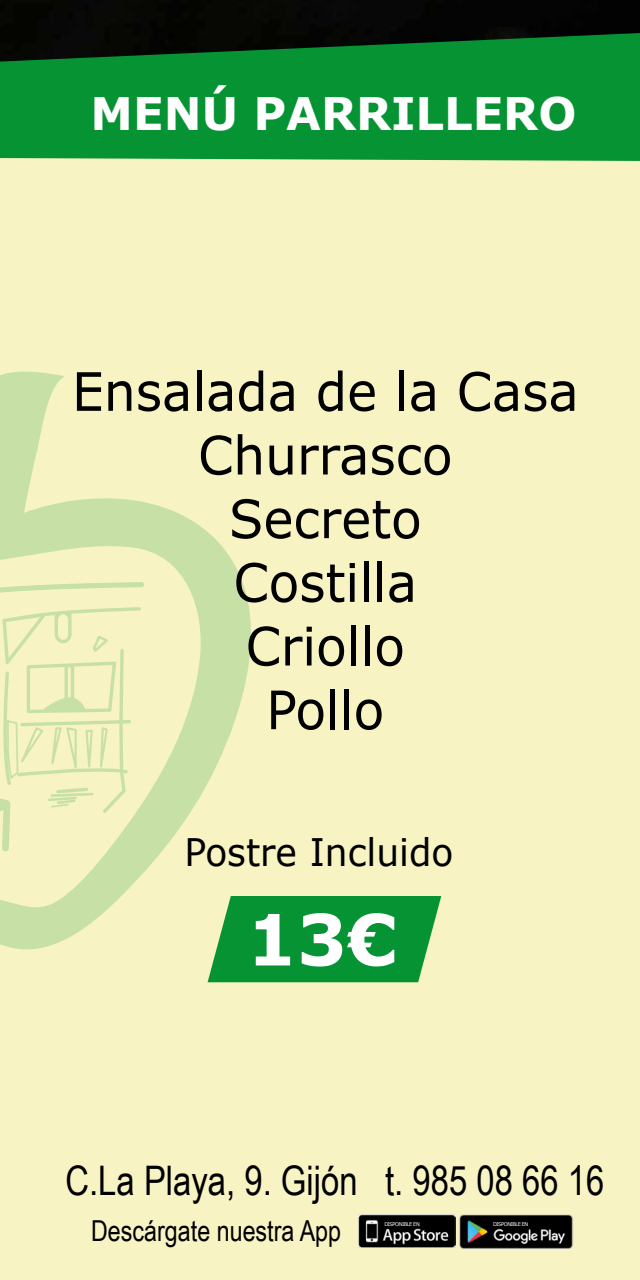
<style>
.page{position:relative;width:640px;height:1280px;background:#fff}
.page>*{position:absolute;margin:0;border:0;box-sizing:border-box;transform-origin:0 0}
.t1{font:700 70.7px "Verdana";color:#fff}
.t2{font:53.1px/63.7px "Verdana";color:#000;text-align:center;scale:.95 1}
.t3{font:700 44.8px "Verdana";color:#fff}
.t4{font:40.7px "Arial Narrow";color:#000}
.t5{font:37.9px "Verdana";color:#000;scale:.95 1}
.t6{font:28.9px "Arial Narrow";color:#000}
.t7{font:5.1px "Verdana";letter-spacing:-.09em;color:#fff}
</style>
<div class="page">
<div style="left:0;top:0;width:640px;height:33px;background:#060604"></div>
<div style="left:0;top:62px;width:640px;height:1218px;background:#f7f3c3"></div>
<div style="left:208px;top:896px;width:233px;height:86px;background:#059334"></div>
<img style="left:359px;top:1214px;width:92px;height:34px">
<div style="left:380px;top:1218px;width:69px;height:9px;background:#000"></div>
<img style="left:451px;top:1214px;width:122px;height:35px">
<div style="left:489px;top:1218px;width:69px;height:9px;background:#000"></div>
<svg style="left:0;top:372px;width:251px;height:581px"></svg>
<svg style="left:0;top:582px;width:144px;height:269px"></svg>
<svg style="left:0;top:33px;width:640px;height:128px;background:#088330"></svg>
<p class="t3" style="left:91px;top:85px;width:487px">MENÚ PARRILLERO</p>
<p class="t2" style="left:72px;top:360px;width:535px">Ensalada de la Casa<br>Churrasco<br>Secreto<br>Costilla<br>Criollo<br>Pollo</p>
<p class="t5" style="left:185px;top:828px;width:284px">Postre Incluido</p>
<h1 class="t1" style="left:247px;top:894px;width:152px">13€</h1>
<p class="t4" style="left:65px;top:1150px;width:540px">C.La Playa, 9. Gijón t. 985 08 66 16</p>
<p class="t6" style="left:91px;top:1209px;width:251px">Descárgate nuestra App</p>
<p class="t7" style="left:384px;top:1221px;width:37px">DISPONIBLE EN</p>
<p class="t7" style="left:493px;top:1221px;width:37px">DISPONIBLE EN</p>
</div>
